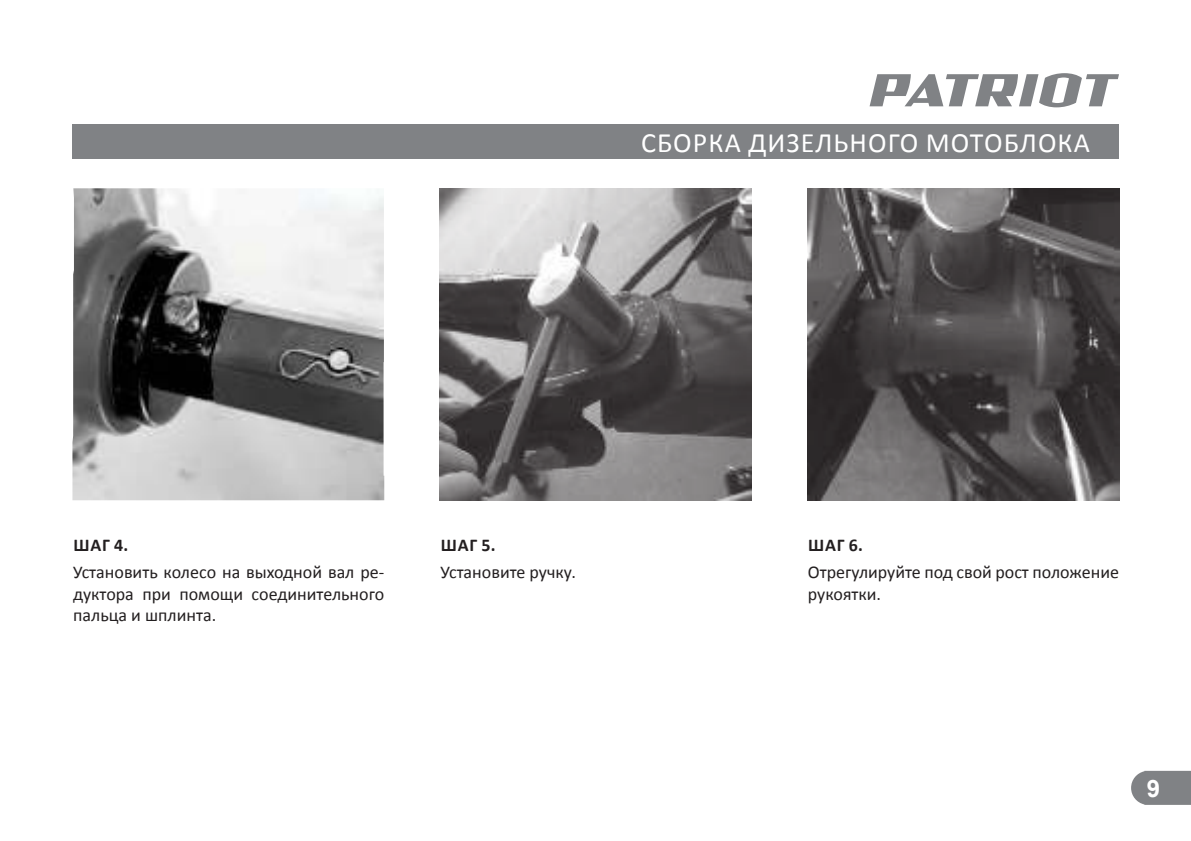
<style>
.page{position:relative;width:1191px;height:841px;background:#fff}
.page>*{position:absolute;margin:0;border:0;box-sizing:border-box;transform-origin:0 0}
.t1{font:28px "Calibri";letter-spacing:.04em;color:#fff}
.t2{font:700 24px "Arial";color:#fff}
.t3{font:18px/21.6px "Calibri";color:#231f20;text-align:justify}
.t4{font:700 18px "Calibri";letter-spacing:.04em;color:#231f20}
</style>
<div class="page">
<svg style="left:1131px;top:770px;width:60px;height:34px;background:#8a8c8e"></svg>
<svg style="left:870px;top:73px;width:249px;height:34px"></svg>
<div style="left:72px;top:124px;width:1047px;height:34px;background:#808285"></div>
<img style="left:72px;top:188px;width:312px;height:312px">
<img style="left:440px;top:188px;width:312px;height:312px">
<img style="left:807px;top:188px;width:312px;height:312px">
<h1 class="t1" style="left:641px;top:125px;width:451px">СБОРКА ДИЗЕЛЬНОГО МОТОБЛОКА</h1>
<p class="t4" style="left:74px;top:533px;width:56px">ШАГ 4.</p>
<p class="t3" style="left:73px;top:561px;width:313px">Установить колесо на выходной вал ре&shy;дуктора при помощи соединительного пальца и шплинта.</p>
<p class="t4" style="left:441px;top:533px;width:56px">ШАГ 5.</p>
<p class="t3" style="left:441px;top:561px;width:137px">Установите ручку.</p>
<p class="t4" style="left:808px;top:533px;width:56px">ШАГ 6.</p>
<p class="t3" style="left:808px;top:561px;width:313px">Отрегулируйте под свой рост положение рукоятки.</p>
<h2 class="t2" style="left:1147px;top:774px;width:15px">9</h2>
</div>
